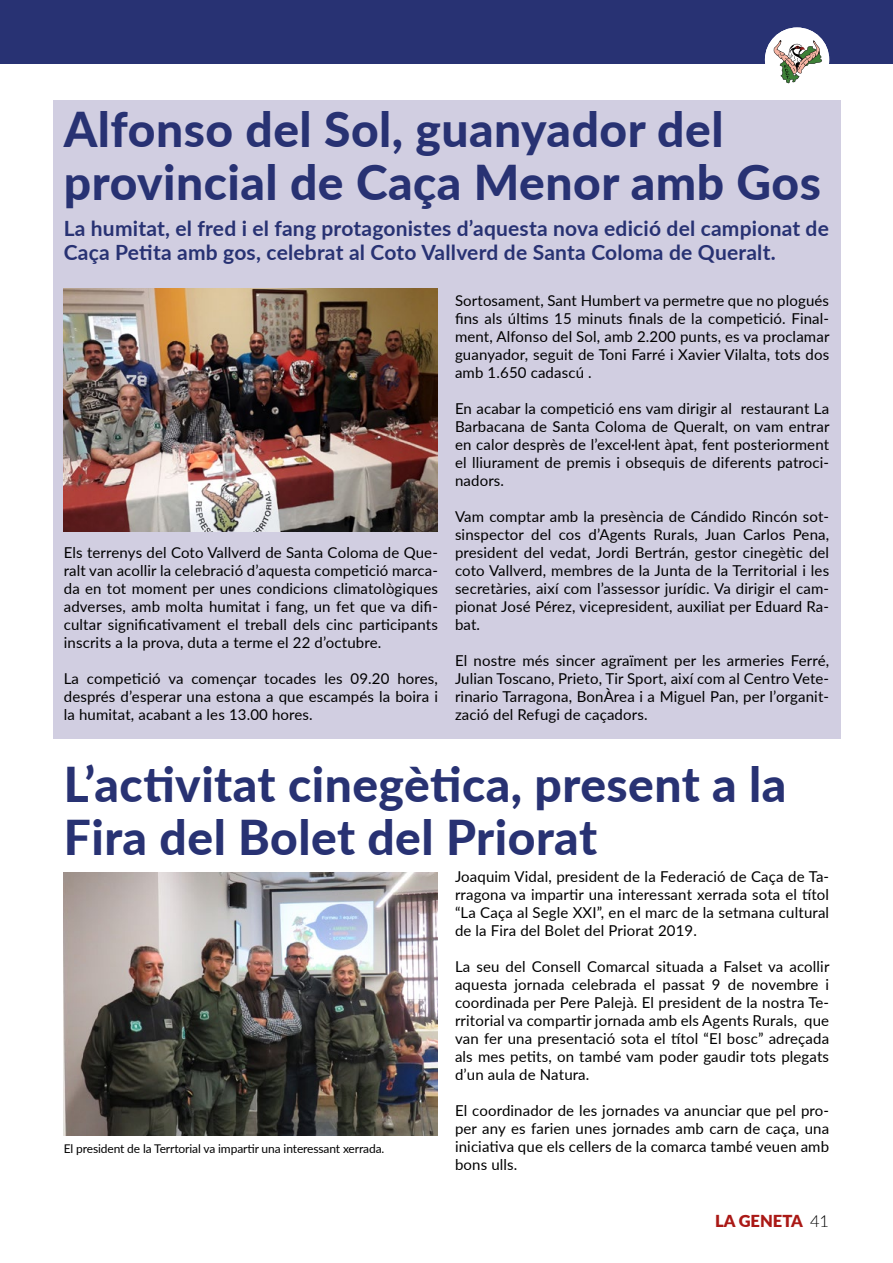
<style>
.page{position:relative;width:893px;height:1263px;background:#fff}
.page>*{position:absolute;margin:0;border:0;box-sizing:border-box;transform-origin:0 0}
.t1{font:800 48px/52.5px "Lato";letter-spacing:.01em;color:#283273}
.t2{font:700 21px/24px "Lato";letter-spacing:.01em;color:#283273}
.t3{font:900 16.5px "Lato";color:#aa1916}
.t4{font:15px/18px "Lato";letter-spacing:.01em;color:#000;text-align:justify}
.t5{font:12px "Lato";letter-spacing:-.01em;color:#000}
.s1{font-weight:300;color:#000}
</style>
<div class="page">
<div style="left:53px;top:100px;width:787px;height:638px;background:#d1cee1"></div>
<div style="left:0;top:0;width:893px;height:64px;background:#283273"></div>
<div style="left:765px;top:27px;width:64px;height:65px;background:#fff;border-radius:50%"></div>
<svg style="left:774px;top:40px;width:48px;height:43px"></svg>
<img style="left:64px;top:288px;width:374px;height:243px">
<img style="left:64px;top:873px;width:374px;height:262px">
<h1 class="t1" style="left:64px;top:101px;width:759px">Alfonso del Sol, guanyador del provincial de Caça Menor amb Gos</h1>
<h2 class="t2" style="left:64px;top:216px;width:767px">La humitat, el fred i el fang protagonistes d’aquesta nova edició del campionat de<br>Caça Petita amb gos, celebrat al Coto Vallverd de Santa Coloma de Queralt.</h2>
<p class="t4" style="left:64px;top:543px;width:376px">Els terrenys del Coto Vallverd de Santa Coloma de Que&shy;ralt van acollir la celebració d’aquesta competició marca&shy;da en tot moment per unes condicions climatològiques adverses, amb molta humitat i fang, un fet que va difi&shy;cultar significativament el treball dels cinc participants inscrits a la prova, duta a terme el 22 d’octubre.</p>
<p class="t4" style="left:64px;top:669px;width:376px">La competició va començar tocades les 09.20 hores, després d’esperar una estona a que escampés la boira i la humitat, acabant a les 13.00 hores.</p>
<p class="t4" style="left:455px;top:291px;width:376px">Sortosament, Sant Humbert va permetre que no plogués fins als últims 15 minuts finals de la competició. Final&shy;ment, Alfonso del Sol, amb 2.200 punts, es va proclamar guanyador, seguit de Toni Farré i Xavier Vilalta, tots dos amb 1.650 cadascú .</p>
<p class="t4" style="left:455px;top:399px;width:376px">En acabar la competició ens vam dirigir al restaurant La Barbacana de Santa Coloma de Queralt, on vam entrar en calor desprès de l’excel·lent àpat, fent posteriorment el lliurament de premis i obsequis de diferents patroci&shy;nadors.</p>
<p class="t4" style="left:455px;top:507px;width:376px">Vam comptar amb la presència de Cándido Rincón sot&shy;sinspector del cos d’Agents Rurals, Juan Carlos Pena, president del vedat, Jordi Bertrán, gestor cinegètic del coto Vallverd, membres de la Junta de la Territorial i les secretàries, així com l’assessor jurídic. Va dirigir el cam&shy;pionat José Pérez, vicepresident, auxiliat per Eduard Ra&shy;bat.</p>
<p class="t4" style="left:455px;top:651px;width:376px">El nostre més sincer agraïment per les armeries Ferré, Julian Toscano, Prieto, Tir Sport, així com al Centro Vete&shy;rinario Tarragona, BonÀrea i a Miguel Pan, per l’organit&shy;zació del Refugi de caçadors.</p>
<h1 class="t1" style="left:64px;top:756px;width:724px">L’activitat cinegètica, present a la<br>Fira del Bolet del Priorat</h1>
<p class="t4" style="left:455px;top:867px;width:376px">Joaquim Vidal, president de la Federació de Caça de Ta&shy;rragona va impartir una interessant xerrada sota el títol “La Caça al Segle XXI”, en el marc de la setmana cultural de la Fira del Bolet del Priorat 2019.</p>
<p class="t4" style="left:455px;top:957px;width:376px">La seu del Consell Comarcal situada a Falset va acollir aquesta jornada celebrada el passat 9 de novembre i coordinada per Pere Palejà. El president de la nostra Te&shy;rritorial va compartir jornada amb els Agents Rurals, que van fer una presentació sota el títol “El bosc” adreçada als mes petits, on també vam poder gaudir tots plegats d’un aula de Natura.</p>
<p class="t4" style="left:455px;top:1101px;width:376px">El coordinador de les jornades va anunciar que pel pro&shy;per any es farien unes jornades amb carn de caça, una iniciativa que els cellers de la comarca també veuen amb bons ulls.</p>
<p class="t5" style="left:64px;top:1139px;width:322px">El president de la Terrtorial va impartir una interessant xerrada.</p>
<p class="t3" style="left:715px;top:1208px;width:116px">LA GENETA <span class="s1">41</span></p>
</div>
